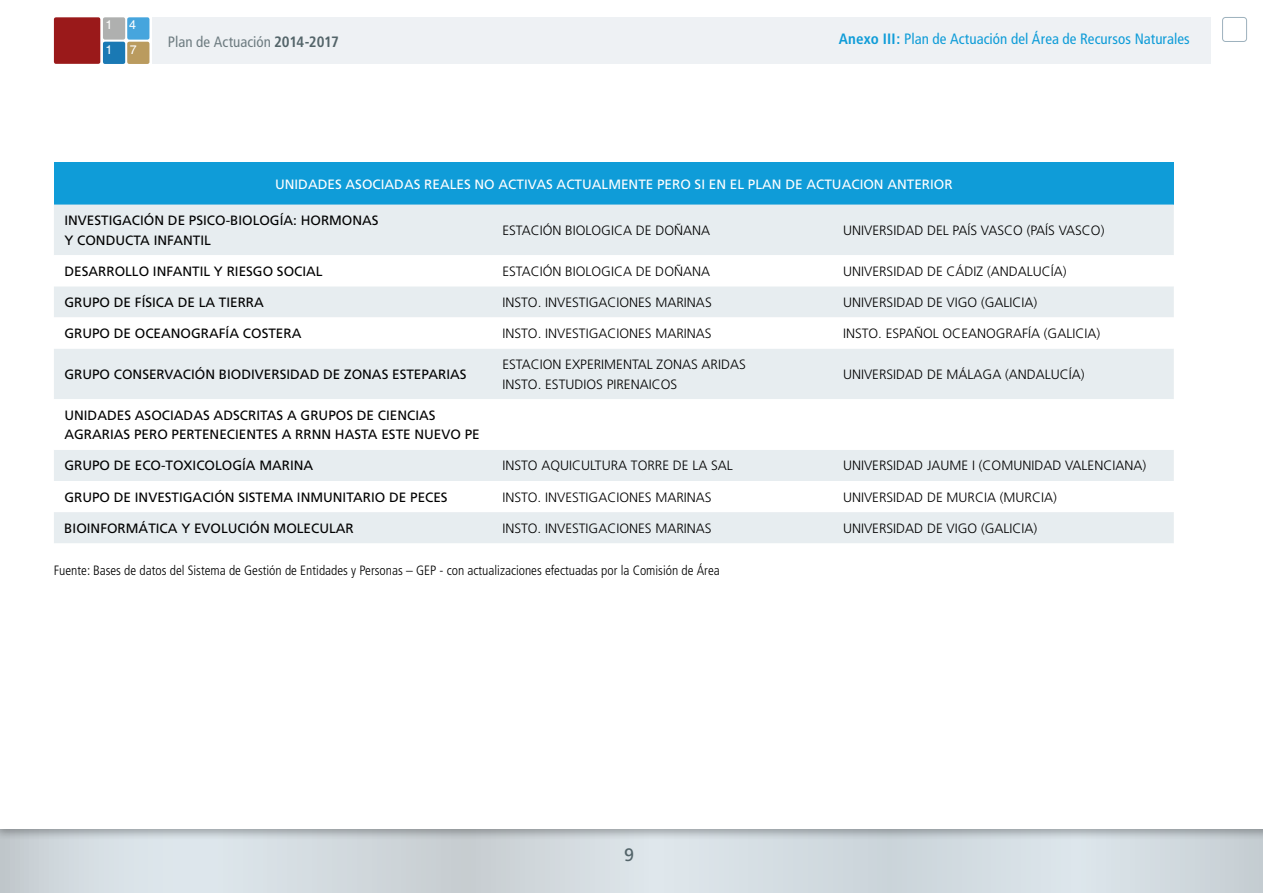
<style>
.page{position:relative;width:1263px;height:893px;background:#fff}
.page>*{position:absolute;margin:0;border:0;box-sizing:border-box;transform-origin:0 0}
.t1{font:18px "Frutiger";color:#536469}
.t2{font:condensed 15px "Frutiger";letter-spacing:.005em;color:#0f9cd8}
.t3{font:condensed 15px "Frutiger";color:#6e7c81}
.t4{font:300 13.5px/19.5px "Frutiger";color:#000}
.t5{font:13.5px/19.5px "Frutiger";color:#000}
.t6{font:300 condensed 13.5px "Frutiger";color:#000}
.t7{font:13.5px "Frutiger";color:#fff}
.t8{font:12.45px/24.5px "Helvetica";color:#fff}
.s1{font-weight:700;color:#536469}
.s2{font-weight:700}
</style>
<div class="page">
<svg style="left:0;top:841px;width:1263px;height:52px"></svg>
<div style="left:0;top:630px;width:1263px;height:211px;background:#000;opacity:.3"></div>
<div style="left:0;top:635px;width:1263px;height:194px;background:#fff"></div>
<div style="left:0;top:566px;width:1263px;height:128px;background:#fff"></div>
<div style="left:152px;top:17px;width:1058px;height:47px;background:#eef1f4"></div>
<div style="left:1222px;top:17px;width:25px;height:25px;border:1px solid #9db1bd;border-radius:3px"></div>
<div style="left:54px;top:17px;width:46px;height:47px;background:#9a191a;border-radius:2px"></div>
<div style="left:103px;top:17px;width:22px;height:23px;background:#afb0af;border-radius:2px"></div>
<div style="left:127px;top:17px;width:22px;height:23px;background:#46a5dd;border-radius:2px"></div>
<div style="left:103px;top:42px;width:22px;height:22px;background:#1a79b4;border-radius:2px"></div>
<div style="left:127px;top:42px;width:22px;height:22px;background:#ba9b5f;border-radius:2px"></div>
<div style="left:54px;top:163px;width:1120px;height:42px;background:#0f9cd8"></div>
<div style="left:54px;top:205px;width:1120px;height:338px;background:#e7edf0"></div>
<svg style="left:54px;top:255px;width:438px;height:257px"></svg>
<svg style="left:492px;top:255px;width:682px;height:257px"></svg>
<p class="t8" style="left:105px;top:12px;width:9px">1<br>1</p>
<p class="t8" style="left:129px;top:12px;width:9px">4<br>7</p>
<p class="t3" style="left:168px;top:33px;width:173px">Plan de Actuación <span class="s1">2014-2017</span></p>
<p class="t2" style="left:839px;top:30px;width:352px"><span class="s2">Anexo III:</span> Plan de Actuación del Área de Recursos Naturales</p>
<p class="t7" style="left:275px;top:176px;width:679px">UNIDADES ASOCIADAS REALES NO ACTIVAS ACTUALMENTE PERO SI EN EL PLAN DE ACTUACION ANTERIOR</p>
<p class="t5" style="left:64px;top:211px;width:316px">INVESTIGACIÓN DE PSICO-BIOLOGÍA: HORMONAS<br>Y CONDUCTA INFANTIL</p>
<p class="t4" style="left:502px;top:221px;width:209px">ESTACIÓN BIOLOGICA DE DOÑANA</p>
<p class="t4" style="left:843px;top:221px;width:263px">UNIVERSIDAD DEL PAÍS VASCO (PAÍS VASCO)</p>
<p class="t5" style="left:64px;top:261px;width:260px">DESARROLLO INFANTIL Y RIESGO SOCIAL</p>
<p class="t4" style="left:502px;top:262px;width:209px">ESTACIÓN BIOLOGICA DE DOÑANA</p>
<p class="t4" style="left:843px;top:262px;width:225px">UNIVERSIDAD DE CÁDIZ (ANDALUCÍA)</p>
<p class="t5" style="left:64px;top:293px;width:201px">GRUPO DE FÍSICA DE LA TIERRA</p>
<p class="t4" style="left:502px;top:293px;width:211px">INSTO. INVESTIGACIONES MARINAS</p>
<p class="t4" style="left:843px;top:293px;width:196px">UNIVERSIDAD DE VIGO (GALICIA)</p>
<p class="t5" style="left:64px;top:324px;width:239px">GRUPO DE OCEANOGRAFÍA COSTERA</p>
<p class="t4" style="left:502px;top:324px;width:211px">INSTO. INVESTIGACIONES MARINAS</p>
<p class="t4" style="left:843px;top:324px;width:259px">INSTO. ESPAÑOL OCEANOGRAFÍA (GALICIA)</p>
<p class="t5" style="left:64px;top:365px;width:404px">GRUPO CONSERVACIÓN BIODIVERSIDAD DE ZONAS ESTEPARIAS</p>
<p class="t4" style="left:502px;top:355px;width:245px">ESTACION EXPERIMENTAL ZONAS ARIDAS<br>INSTO. ESTUDIOS PIRENAICOS</p>
<p class="t4" style="left:843px;top:365px;width:243px">UNIVERSIDAD DE MÁLAGA (ANDALUCÍA)</p>
<p class="t5" style="left:64px;top:405px;width:417px">UNIDADES ASOCIADAS ADSCRITAS A GRUPOS DE CIENCIAS<br>AGRARIAS PERO PERTENECIENTES A RRNN HASTA ESTE NUEVO PE</p>
<p class="t5" style="left:64px;top:456px;width:251px">GRUPO DE ECO-TOXICOLOGÍA MARINA</p>
<p class="t4" style="left:502px;top:456px;width:232px">INSTO AQUICULTURA TORRE DE LA SAL</p>
<p class="t4" style="left:843px;top:456px;width:305px">UNIVERSIDAD JAUME I (COMUNIDAD VALENCIANA)</p>
<p class="t5" style="left:64px;top:487px;width:385px">GRUPO DE INVESTIGACIÓN SISTEMA INMUNITARIO DE PECES</p>
<p class="t4" style="left:502px;top:487px;width:211px">INSTO. INVESTIGACIONES MARINAS</p>
<p class="t4" style="left:843px;top:487px;width:215px">UNIVERSIDAD DE MURCIA (MURCIA)</p>
<p class="t5" style="left:64px;top:518px;width:291px">BIOINFORMÁTICA Y EVOLUCIÓN MOLECULAR</p>
<p class="t4" style="left:502px;top:518px;width:211px">INSTO. INVESTIGACIONES MARINAS</p>
<p class="t4" style="left:843px;top:518px;width:196px">UNIVERSIDAD DE VIGO (GALICIA)</p>
<p class="t6" style="left:54px;top:562px;width:667px">Fuente: Bases de datos del Sistema de Gestión de Entidades y Personas – GEP - con actualizaciones efectuadas por la Comisión de Área</p>
<h1 class="t1" style="left:624px;top:845px;width:12px">9</h1>
</div>
